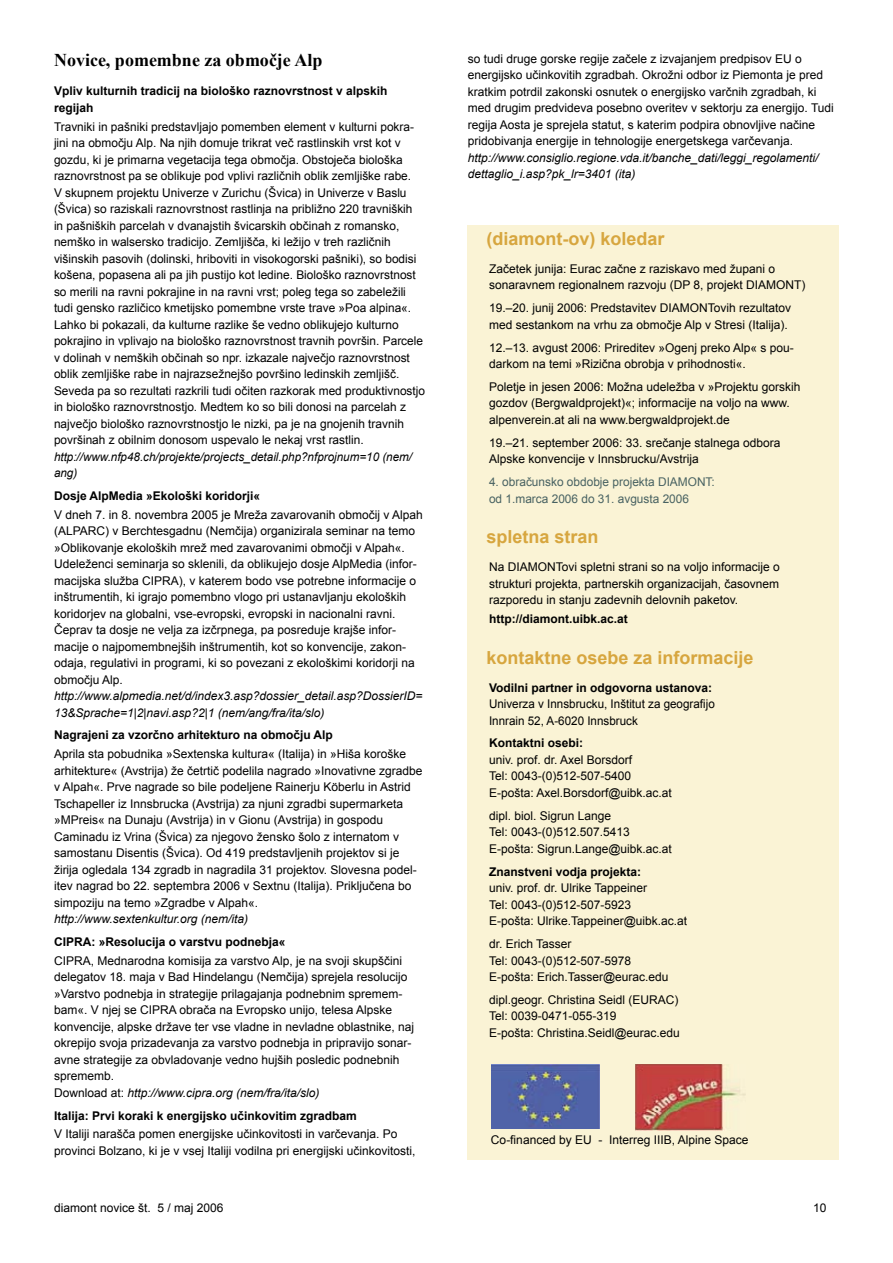
<style>
.page{position:relative;width:893px;height:1263px;background:#fff}
.page>*{position:absolute;margin:0;border:0;box-sizing:border-box;transform-origin:0 0}
.t1{font:700 18px "Arial";color:#d7a63f}
.t2{font:700 18px "Times New Roman";color:#000}
.t3{font:12px/16.5px "Arial";color:#000}
.t4{font:italic 12px/16.5px "Arial";color:#000}
.t5{font:700 12px/16.5px "Arial";color:#000}
.t6{font:12px/16.5px "Arial";color:#486262}
.s1{font-style:italic}
</style>
<div class="page">
<div style="left:468px;top:225px;width:371px;height:934px;background:#faf3d5"></div>
<img style="left:492px;top:1065px;width:108px;height:64px">
<img style="left:636px;top:1064px;width:109px;height:66px">
<h1 class="t2" style="left:54px;top:48px;width:270px">Novice, pomembne za območje Alp</h1>
<p class="t5" style="left:54px;top:83px;width:335px">Vpliv kulturnih tradicij na biološko raznovrstnost v alpskih regijah</p>
<p class="t3" style="left:54px;top:118px;width:373px">Travniki in pašniki predstavljajo pomemben element v kulturni pokra&shy;jini na območju Alp. Na njih domuje trikrat več rastlinskih vrst kot v gozdu, ki je primarna vegetacija tega območja. Obstoječa biološka raznovrstnost pa se oblikuje pod vplivi različnih oblik zemljiške rabe.<br>V skupnem projektu Univerze v Zurichu (Švica) in Univerze v Baslu (Švica) so raziskali raznovrstnost rastlinja na približno 220 travniških<br>in pašniških parcelah v dvanajstih švicarskih občinah z romansko, nemško in walsersko tradicijo. Zemljišča, ki ležijo v treh različnih višinskih pasovih (dolinski, hriboviti in visokogorski pašniki), so bodisi košena, popasena ali pa jih pustijo kot ledine. Biološko raznovrstnost so merili na ravni pokrajine in na ravni vrst; poleg tega so zabeležili tudi gensko različico kmetijsko pomembne vrste trave »Poa alpina«.<br>Lahko bi pokazali, da kulturne razlike še vedno oblikujejo kulturno pokrajino in vplivajo na biološko raznovrstnost travnih površin. Parcele v dolinah v nemških občinah so npr. izkazale največjo raznovrstnost oblik zemljiške rabe in najrazsežnejšo površino ledinskih zemljišč.<br>Seveda pa so rezultati razkrili tudi očiten razkorak med produktivnostjo in biološko raznovrstnostjo. Medtem ko so bili donosi na parcelah z največjo biološko raznovrstnostjo le nizki, pa je na gnojenih travnih površinah z obilnim donosom uspevalo le nekaj vrst rastlin.</p>
<p class="t4" style="left:54px;top:448px;width:360px">http://www.nfp48.ch/projekte/projects_detail.php?nfprojnum=10 (nem/ ang)</p>
<p class="t5" style="left:54px;top:488px;width:208px">Dosje AlpMedia »Ekološki koridorji«</p>
<p class="t3" style="left:54px;top:506px;width:370px">V dneh 7. in 8. novembra 2005 je Mreža zavarovanih območij v Alpah (ALPARC) v Berchtesgadnu (Nemčija) organizirala seminar na temo »Oblikovanje ekoloških mrež med zavarovanimi območji v Alpah«.<br>Udeleženci seminarja so sklenili, da oblikujejo dosje AlpMedia (infor&shy;macijska služba CIPRA), v katerem bodo vse potrebne informacije o inštrumentih, ki igrajo pomembno vlogo pri ustanavljanju ekoloških koridorjev na globalni, vse-evropski, evropski in nacionalni ravni.<br>Čeprav ta dosje ne velja za izčrpnega, pa posreduje krajše infor&shy;macije o najpomembnejših inštrumentih, kot so konvencije, zakon&shy;odaja, regulativi in programi, ki so povezani z ekološkimi koridorji na območju Alp.</p>
<p class="t4" style="left:54px;top:688px;width:370px">http://www.alpmedia.net/d/index3.asp?dossier_detail.asp?DossierID=<br>13&amp;Sprache=1|2|navi.asp?2|1 (nem/ang/fra/ita/slo)</p>
<p class="t5" style="left:54px;top:727px;width:280px">Nagrajeni za vzorčno arhitekturo na območju Alp</p>
<p class="t3" style="left:54px;top:746px;width:370px">Aprila sta pobudnika »Sextenska kultura« (Italija) in »Hiša koroške arhitekture« (Avstrija) že četrtič podelila nagrado »Inovativne zgradbe v Alpah«. Prve nagrade so bile podeljene Rainerju Köberlu in Astrid Tschapeller iz Innsbrucka (Avstrija) za njuni zgradbi supermarketa »MPreis« na Dunaju (Avstrija) in v Gionu (Avstrija) in gospodu Caminadu iz Vrina (Švica) za njegovo žensko šolo z internatom v samostanu Disentis (Švica). Od 419 predstavljenih projektov si je žirija ogledala 134 zgradb in nagradila 31 projektov. Slovesna podel&shy;itev nagrad bo 22. septembra 2006 v Sextnu (Italija). Priključena bo simpoziju na temo »Zgradbe v Alpah«.</p>
<p class="t4" style="left:54px;top:911px;width:196px">http://www.sextenkultur.org (nem/ita)</p>
<p class="t5" style="left:54px;top:934px;width:233px">CIPRA: »Resolucija o varstvu podnebja«</p>
<p class="t3" style="left:54px;top:952px;width:362px">CIPRA, Mednarodna komisija za varstvo Alp, je na svoji skupščini delegatov 18. maja v Bad Hindelangu (Nemčija) sprejela resolucijo »Varstvo podnebja in strategije prilagajanja podnebnim spremem&shy;bam«. V njej se CIPRA obrača na Evropsko unijo, telesa Alpske konvencije, alpske države ter vse vladne in nevladne oblastnike, naj okrepijo svoja prizadevanja za varstvo podnebja in pripravijo sonar&shy;avne strategije za obvladovanje vedno hujših posledic podnebnih sprememb.<br>Download at: <span class="s1">http://www.cipra.org (nem/fra/ita/slo)</span></p>
<p class="t5" style="left:54px;top:1107px;width:304px">Italija: Prvi koraki k energijsko učinkovitim zgradbam</p>
<p class="t3" style="left:54px;top:1126px;width:363px">V Italiji narašča pomen energijske učinkovitosti in varčevanja. Po provinci Bolzano, ki je v vsej Italiji vodilna pri energijski učinkovitosti,</p>
<p class="t3" style="left:468px;top:50px;width:368px">so tudi druge gorske regije začele z izvajanjem predpisov EU o energijsko učinkovitih zgradbah. Okrožni odbor iz Piemonta je pred kratkim potrdil zakonski osnutek o energijsko varčnih zgradbah, ki med drugim predvideva posebno overitev v sektorju za energijo. Tudi regija Aosta je sprejela statut, s katerim podpira obnovljive načine pridobivanja energije in tehnologije energetskega varčevanja.</p>
<p class="t4" style="left:468px;top:149px;width:352px">http://www.consiglio.regione.vda.it/banche_dati/leggi_regolamenti/ dettaglio_i.asp?pk_lr=3401 (ita)</p>
<h1 class="t1" style="left:486px;top:227px;width:180px">(diamont-ov) koledar</h1>
<p class="t3" style="left:489px;top:260px;width:318px">Začetek junija: Eurac začne z raziskavo med župani o sonaravnem regionalnem razvoju (DP 8, projekt DIAMONT)</p>
<p class="t3" style="left:489px;top:300px;width:304px">19.–20. junij 2006: Predstavitev DIAMONTovih rezultatov med sestankom na vrhu za območje Alp v Stresi (Italija).</p>
<p class="t3" style="left:489px;top:339px;width:306px">12.–13. avgust 2006: Prireditev »Ogenj preko Alp« s pou&shy;darkom na temi »Rizična obrobja v prihodnosti«.</p>
<p class="t3" style="left:489px;top:379px;width:313px">Poletje in jesen 2006: Možna udeležba v »Projektu gorskih gozdov (Bergwaldprojekt)«; informacije na voljo na www. alpenverein.at ali na www.bergwaldprojekt.de</p>
<p class="t3" style="left:489px;top:434px;width:293px">19.–21. september 2006: 33. srečanje stalnega odbora<br>Alpske konvencije v Innsbrucku/Avstrija</p>
<p class="t6" style="left:489px;top:474px;width:227px">4. obračunsko obdobje projekta DIAMONT: od 1.marca 2006 do 31. avgusta 2006</p>
<h1 class="t1" style="left:486px;top:525px;width:114px">spletna stran</h1>
<p class="t3" style="left:489px;top:559px;width:292px;text-align:justify">Na DIAMONTovi spletni strani so na voljo informacije o strukturi projekta, partnerskih organizacijah, časovnem razporedu in stanju zadevnih delovnih paketov.</p>
<p class="t5" style="left:489px;top:611px;width:140px">http://diamont.uibk.ac.at</p>
<h1 class="t1" style="left:486px;top:645px;width:269px">kontaktne osebe za informacije</h1>
<p class="t5" style="left:489px;top:679px;width:225px">Vodilni partner in odgovorna ustanova:</p>
<p class="t3" style="left:489px;top:696px;width:227px">Univerza v Innsbrucku, Inštitut za geografijo<br>Innrain 52, A-6020 Innsbruck</p>
<p class="t5" style="left:489px;top:735px;width:96px">Kontaktni osebi:</p>
<p class="t3" style="left:489px;top:751px;width:184px">univ. prof. dr. Axel Borsdorf<br>Tel: 0043-(0)512-507-5400<br>E-pošta: Axel.Borsdorf@uibk.ac.at</p>
<p class="t3" style="left:489px;top:807px;width:184px">dipl. biol. Sigrun Lange<br>Tel: 0043-(0)512.507.5413<br>E-pošta: Sigrun.Lange@uibk.ac.at</p>
<p class="t5" style="left:489px;top:864px;width:154px">Znanstveni vodja projekta:</p>
<p class="t3" style="left:489px;top:880px;width:200px">univ. prof. dr. Ulrike Tappeiner<br>Tel: 0043-(0)512-507-5923<br>E-pošta: Ulrike.Tappeiner@uibk.ac.at</p>
<p class="t3" style="left:489px;top:936px;width:181px">dr. Erich Tasser<br>Tel: 0043-(0)512-507-5978<br>E-pošta: Erich.Tasser@eurac.edu</p>
<p class="t3" style="left:489px;top:992px;width:192px">dipl.geogr. Christina Seidl (EURAC)<br>Tel: 0039-0471-055-319<br>E-pošta: Christina.Seidl@eurac.edu</p>
<p class="t3" style="left:491px;top:1132px;width:259px">Co-financed by EU - Interreg IIIB, Alpine Space</p>
<p class="t3" style="left:54px;top:1199px;width:171px">diamont novice št. 5 / maj 2006</p>
<p class="t3" style="left:813px;top:1199px;width:15px">10</p>
</div>
